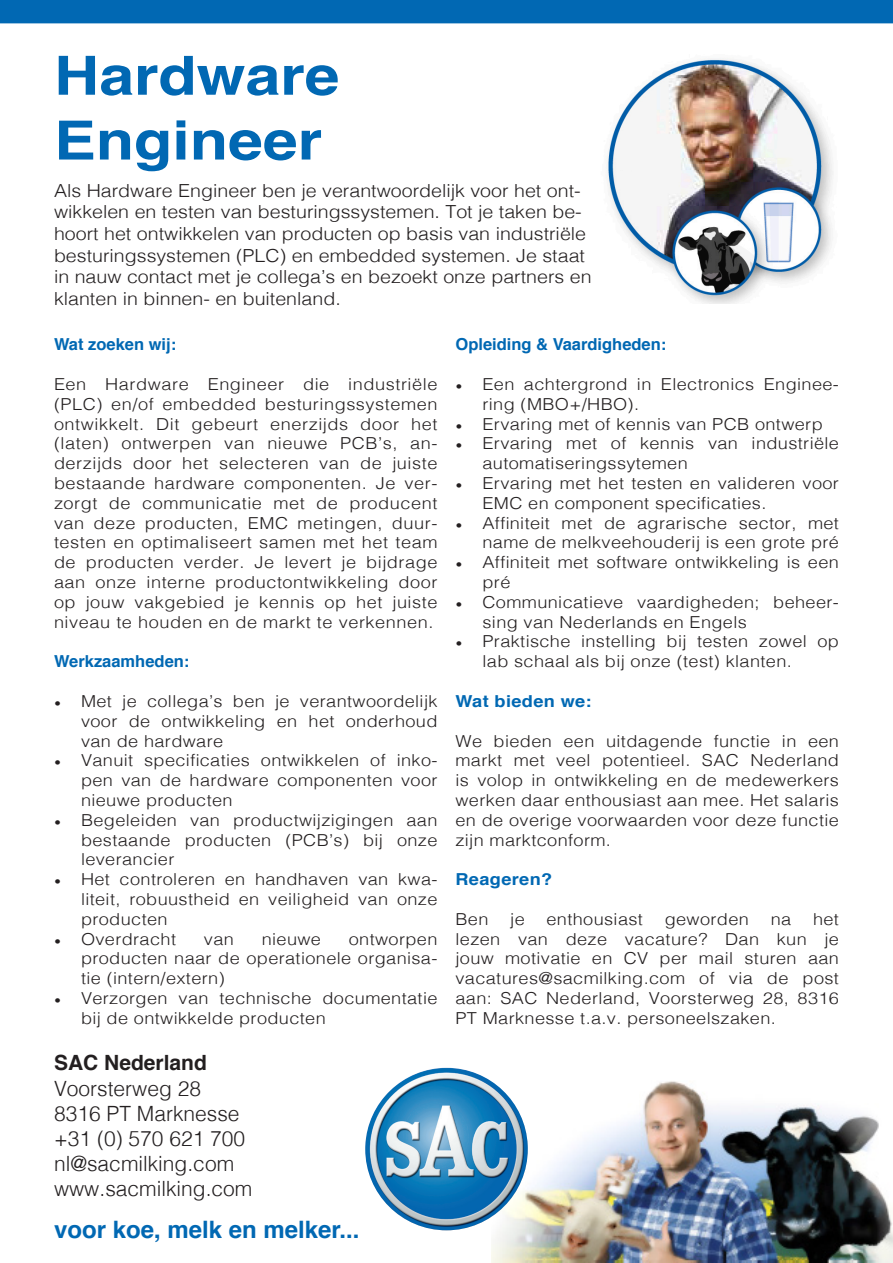
<style>
.page{position:relative;width:893px;height:1263px;background:#fff}
.page>*{position:absolute;margin:0;border:0;box-sizing:border-box;transform-origin:0 0}
.t1{font:700 54px/64.8px "Helvetica";color:#0168b3;scale:1.16 1}
.t2{font:700 24px "Helvetica";color:#0168b3}
.t3{font:300 21px "Helvetica";color:#231f20}
.t4{font:700 21px "Helvetica";color:#231f20}
.t5{font:300 18px/21.6px "Helvetica";color:#231f20;scale:1.09 1}
.t6{font:300 16.5px/19.8px "Helvetica";letter-spacing:.02em;color:#231f20;text-align:justify;scale:1.1 1}
.t7{font:700 16.5px "Helvetica";color:#0168b3}
.t8{font:700 16.5px "Helvetica";letter-spacing:.02em;color:#0168b3;scale:1.1 1}
.s1{font-family:"Minion Pro";font-weight:400}
</style>
<div class="page">
<img style="left:606px;top:58px;width:227px;height:246px">
<img style="left:491px;top:1081px;width:402px;height:182px">
<img style="left:365px;top:1068px;width:163px;height:162px">
<div style="left:1px;top:1px;width:891px;height:22px;background:#0168b3"></div>
<div style="left:0;top:0;width:893px;height:23px;border:2px solid #0168b3"></div>
<p class="t1" style="left:54px;top:44px;width:248px">Hardware<br>Engineer</p>
<p class="t5" style="left:54px;top:178px;width:495px">Als Hardware Engineer ben je verantwoordelijk voor het ont&shy;wikkelen en testen van besturingssystemen. Tot je taken be&shy;hoort het ontwikkelen van producten op basis van industriële besturingssystemen (PLC) en embedded systemen. Je staat in nauw contact met je collega’s en bezoekt onze partners en klanten in binnen- en buitenland.</p>
<p class="t7" style="left:54px;top:331px;width:124px">Wat zoeken wij:</p>
<p class="t6" style="left:54px;top:373px;width:350px">Een Hardware Engineer die industriële (PLC) en/of embedded besturingssystemen ontwikkelt. Dit gebeurt enerzijds door het (laten) ontwerpen van nieuwe PCB’s, an&shy;derzijds door het selecteren van de juiste bestaande hardware componenten. Je ver&shy;zorgt de communicatie met de producent van deze producten, EMC metingen, duur&shy;testen en optimaliseert samen met het team de producten verder. Je levert je bijdrage aan onze interne productontwikkeling door op jouw vakgebied je kennis op het juiste niveau te houden en de markt te verkennen.</p>
<p class="t7" style="left:54px;top:648px;width:137px">Werkzaamheden:</p>
<p class="t6" style="left:81px;top:690px;width:326px;text-indent:-27px"><span class="s1">•</span> Met je collega’s ben je verantwoordelijk voor de ontwikkeling en het onderhoud van de hardware</p>
<p class="t6" style="left:81px;top:749px;width:326px;text-indent:-27px"><span class="s1">•</span> Vanuit specificaties ontwikkelen of inko&shy;pen van de hardware componenten voor nieuwe producten</p>
<p class="t6" style="left:81px;top:809px;width:326px;text-indent:-27px"><span class="s1">•</span> Begeleiden van productwijzigingen aan bestaande producten (PCB’s) bij onze leverancier</p>
<p class="t6" style="left:81px;top:868px;width:326px;text-indent:-27px"><span class="s1">•</span> Het controleren en handhaven van kwa&shy;liteit, robuustheid en veiligheid van onze producten</p>
<p class="t6" style="left:54px;top:927px;width:112px"><span class="s1">•</span> Overdracht</p>
<p class="t6" style="left:204px;top:927px;width:29px">van</p>
<p class="t6" style="left:262px;top:927px;width:55px">nieuwe</p>
<p class="t7" style="left:455px;top:331px;width:212px">Opleiding &amp; Vaardigheden:</p>
<p class="t6" style="left:482px;top:373px;width:326px;text-indent:-27px"><span class="s1">•</span> Een achtergrond in Electronics Enginee&shy;ring (MBO+/HBO).</p>
<p class="t6" style="left:455px;top:413px;width:335px"><span class="s1">•</span> Ervaring met of kennis van PCB ontwerp</p>
<p class="t6" style="left:482px;top:432px;width:326px;text-indent:-27px"><span class="s1">•</span> Ervaring met of kennis van industriële automatiseringssytemen</p>
<p class="t6" style="left:482px;top:472px;width:326px;text-indent:-27px"><span class="s1">•</span> Ervaring met het testen en valideren voor<br>EMC en component specificaties.</p>
<p class="t6" style="left:455px;top:512px;width:350px;text-align:right"><span class="s1">•</span> Affiniteit met de agrarische sector, met name de melkveehouderij is een grote pré</p>
<p class="t6" style="left:482px;top:551px;width:326px;text-indent:-27px"><span class="s1">•</span> Affiniteit met software ontwikkeling is een pré</p>
<p class="t6" style="left:482px;top:591px;width:326px;text-indent:-27px"><span class="s1">•</span> Communicatieve vaardigheden; beheer&shy;sing van Nederlands en Engels</p>
<p class="t6" style="left:482px;top:630px;width:326px;text-indent:-27px"><span class="s1">•</span> Praktische instelling bij testen zowel op lab schaal als bij onze (test) klanten.</p>
<p class="t8" style="left:455px;top:688px;width:125px">Wat bieden we:</p>
<p class="t6" style="left:455px;top:729px;width:350px">We bieden een uitdagende functie in een markt met veel potentieel. SAC Nederland is volop in ontwikkeling en de medewerkers werken daar enthousiast aan mee. Het salaris en de overige voorwaarden voor deze functie zijn marktconform.</p>
<p class="t8" style="left:455px;top:866px;width:89px">Reageren?</p>
<p class="t6" style="left:455px;top:908px;width:32px">Ben</p>
<p class="t6" style="left:510px;top:908px;width:15px">je</p>
<p class="t6" style="left:546px;top:908px;width:89px">enthousiast</p>
<p class="t6" style="left:665px;top:908px;width:78px">geworden</p>
<p class="t6" style="left:771px;top:908px;width:20px">na</p>
<p class="t6" style="left:455px;top:908px;width:350px;text-indent:358px">het lezen van deze vacature? Dan kun je jouw motivatie en CV per mail sturen aan vacatures@sacmilking.com of via de post aan: SAC Nederland, Voorsterweg 28, 8316<br>PT Marknesse t.a.v. personeelszaken.</p>
<p class="t6" style="left:81px;top:927px;width:326px;text-indent:268px">ontworpen producten naar de operationele organisa&shy;tie (intern/extern)</p>
<p class="t6" style="left:81px;top:987px;width:326px;text-indent:-27px"><span class="s1">•</span> Verzorgen van technische documentatie bij de ontwikkelde producten</p>
<p class="t4" style="left:54px;top:1046px;width:154px">SAC Nederland</p>
<p class="t3" style="left:54px;top:1070px;width:149px">Voorsterweg 28</p>
<p class="t3" style="left:54px;top:1095px;width:187px">8316 PT Marknesse</p>
<p class="t3" style="left:54px;top:1121px;width:193px">+31 (0) 570 621 700</p>
<p class="t3" style="left:54px;top:1146px;width:182px">nl@sacmilking.com</p>
<p class="t3" style="left:54px;top:1171px;width:200px">www.sacmilking.com</p>
<p class="t2" style="left:54px;top:1210px;width:307px">voor koe, melk en melker...</p>
</div>
